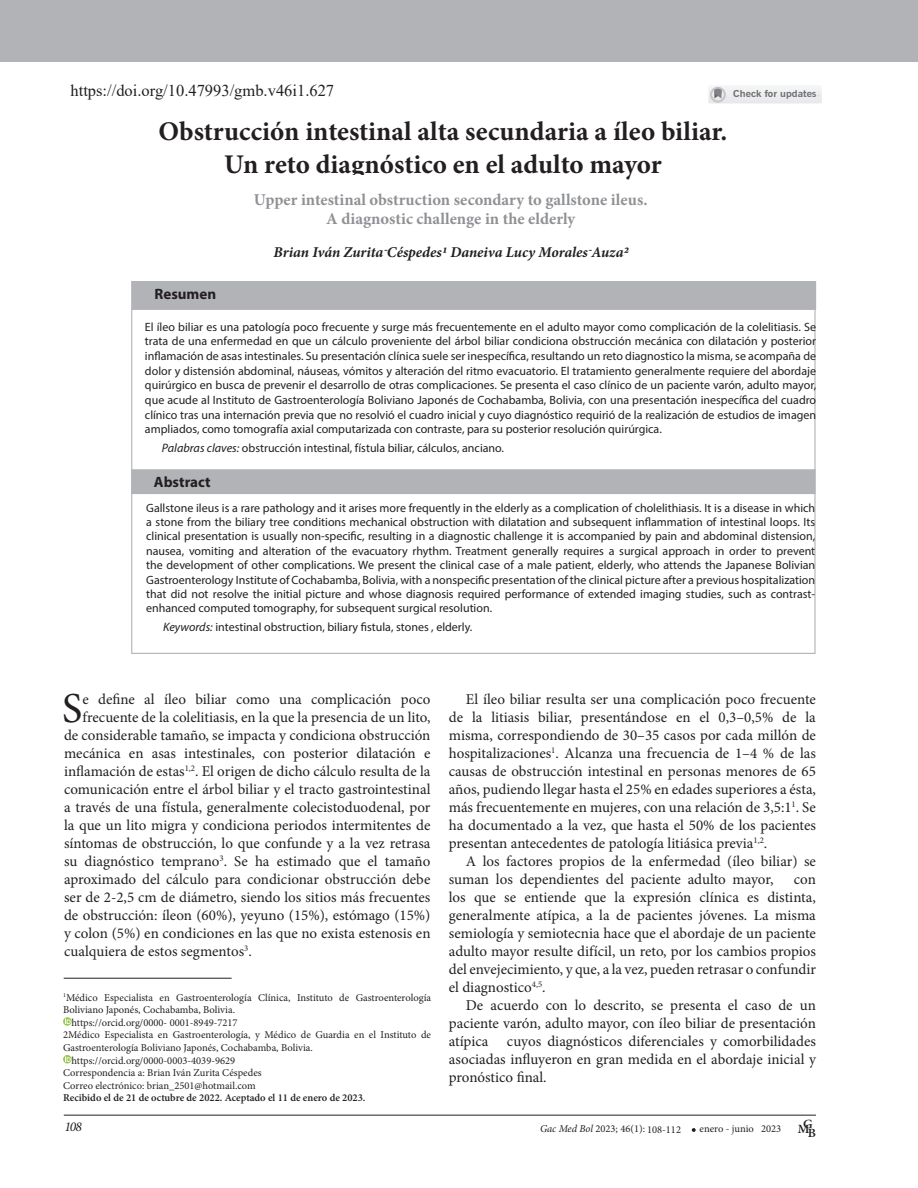
<style>
.page{position:relative;width:918px;height:1188px;background:#fff}
.page>*{position:absolute;margin:0;border:0;box-sizing:border-box;transform-origin:0 0}
.t1{font:42.75px "Minion Pro";color:#231f20}
.t2{font:700 27px "Minion Pro";color:#231f20}
.t3{font:700 16.5px "Minion Pro";color:#8f9194}
.t4{font:16.5px "Times New Roman";color:#231f20}
.t5{font:15px/18px "Minion Pro";color:#231f20;text-align:justify}
.t6{font:italic 700 15px "Minion Pro";color:#231f20}
.t7{font:700 15px "Myriad Pro";color:#231f20}
.t8{font:italic 13.5px "Minion Pro";color:#231f20}
.t9{font:600 12.6px "Minion Pro";color:#231f20;scale:1.05 1}
.t10{font:12px/14.4px "Myriad Pro";color:#231f20;text-align:justify}
.t11{font:10.5px/12.6px "Minion Pro";color:#231f20}
.t12{font:600 10.5px "Minion Pro";color:#231f20}
.t13{font:700 9.45px "News Gothic BT";color:#6c6d70;scale:1.13 1}
.s1{font-style:italic;font-size:12.3px}
.s2{font-style:italic}
</style>
<div class="page">
<div style="left:0;top:1px;width:918px;height:61px;background:#b2b3b7"></div>
<hr style="left:64px;top:1115px;width:752px;height:1px;background:#231f20">
<svg style="left:692px;top:1128px;width:4px;height:4px"></svg>
<svg style="left:63px;top:1017px;width:9px;height:9px"></svg>
<svg style="left:65px;top:1018px;width:6px;height:6px"></svg>
<svg style="left:63px;top:1055px;width:9px;height:9px"></svg>
<svg style="left:65px;top:1056px;width:6px;height:6px"></svg>
<hr style="left:64px;top:978px;width:168px;height:1px;background:#231f20">
<svg style="left:708px;top:86px;width:114px;height:17px"></svg>
<div style="left:131px;top:469px;width:685px;height:25px;background:#b2b3b7;border:2px solid #b2b3b7"></div>
<div style="left:132px;top:281px;width:684px;height:29px;background:#b2b3b7"></div>
<p class="t4" style="left:71px;top:79px;width:265px">https://doi.org/10.47993/gmb.v46i1.627</p>
<p class="t13" style="left:736px;top:88px;width:75px">Check for updates</p>
<p class="t13" style="left:733px;top:88px;width:75px">Check for updates</p>
<p class="t2" style="left:159px;top:113px;width:570px">Obstrucción intestinal alta secundaria a íleo biliar.</p>
<p class="t2" style="left:224px;top:145px;width:439px">Un reto diagnóstico en el adulto mayor</p>
<p class="t3" style="left:254px;top:188px;width:395px">Upper intestinal obstruction secondary to gallstone ileus.</p>
<p class="t3" style="left:326px;top:208px;width:251px">A diagnostic challenge in the elderly</p>
<p class="t7" style="left:155px;top:285px;width:63px">Resumen</p>
<p class="t6" style="left:274px;top:242px;width:357px">Brian Iván Zurita-Céspedes1 Daneiva Lucy Morales-Auza2</p>
<p class="t10" style="left:145px;top:319px;width:673px">El íleo biliar es una patología poco frecuente y surge más frecuentemente en el adulto mayor como complicación de la colelitiasis. Se trata de una enfermedad en que un cálculo proveniente del árbol biliar condiciona obstrucción mecánica con dilatación y posterior inflamación de asas intestinales. Su presentación clínica suele ser inespecífica, resultando un reto diagnostico la misma, se acompaña de dolor y distensión abdominal, náuseas, vómitos y alteración del ritmo evacuatorio. El tratamiento generalmente requiere del abordaje quirúrgico en busca de prevenir el desarrollo de otras complicaciones. Se presenta el caso clínico de un paciente varón, adulto mayor, que acude al Instituto de Gastroenterología Boliviano Japonés de Cochabamba, Bolivia, con una presentación inespecífica del cuadro clínico tras una internación previa que no resolvió el cuadro inicial y cuyo diagnóstico requirió de la realización de estudios de imagen ampliados, como tomografía axial computarizada con contraste, para su posterior resolución quirúrgica.</p>
<p class="t10" style="left:162px;top:441px;width:344px"><span class="s1">Palabras claves:</span> obstrucción intestinal, fístula biliar, cálculos, anciano.</p>
<p class="t7" style="left:154px;top:472px;width:58px">Abstract</p>
<p class="t10" style="left:146px;top:500px;width:671px">Gallstone ileus is a rare pathology and it arises more frequently in the elderly as a complication of cholelithiasis. It is a disease in which a stone from the biliary tree conditions mechanical obstruction with dilatation and subsequent inflammation of intestinal loops. Its clinical presentation is usually non-specific, resulting in a diagnostic challenge it is accompanied by pain and abdominal distension, nausea, vomiting and alteration of the evacuatory rhythm. Treatment generally requires a surgical approach in order to prevent the development of other complications. We present the clinical case of a male patient, elderly, who attends the Japanese Bolivian Gastroenterology Institute of Cochabamba, Bolivia, with a nonspecific presentation of the clinical picture after a previous hospitalization that did not resolve the initial picture and whose diagnosis required performance of extended imaging studies, such as contrast&shy;enhanced computed tomography, for subsequent surgical resolution.</p>
<p class="t10" style="left:163px;top:620px;width:311px"><span class="s1">Keywords:</span> intestinal obstruction, biliary fistula, stones , elderly.</p>
<p class="t1" style="left:62px;top:680px;width:22px">S</p>
<p class="t5" style="left:82px;top:690px;width:350px">e define al íleo biliar como una complicación poco</p>
<p class="t5" style="left:82px;top:708px;width:350px">frecuente de la colelitiasis, en la que la presencia de un lito,</p>
<p class="t5" style="left:64px;top:726px;width:368px">de considerable tamaño, se impacta y condiciona obstrucción</p>
<p class="t5" style="left:64px;top:744px;width:368px">mecánica en asas intestinales, con posterior dilatación e</p>
<p class="t5" style="left:64px;top:762px;width:368px">inflamación de estas<sup>1,2</sup>. El origen de dicho cálculo resulta de la</p>
<p class="t5" style="left:64px;top:780px;width:368px">comunicación entre el árbol biliar y el tracto gastrointestinal</p>
<p class="t5" style="left:64px;top:798px;width:368px">a través de una fístula, generalmente colecistoduodenal, por</p>
<p class="t5" style="left:64px;top:816px;width:368px">la que un lito migra y condiciona periodos intermitentes de</p>
<p class="t5" style="left:64px;top:834px;width:368px">síntomas de obstrucción, lo que confunde y a la vez retrasa</p>
<p class="t5" style="left:64px;top:852px;width:368px">su diagnóstico temprano<sup>3</sup>. Se ha estimado que el tamaño</p>
<p class="t5" style="left:64px;top:870px;width:368px">aproximado del cálculo para condicionar obstrucción debe</p>
<p class="t5" style="left:64px;top:888px;width:368px">ser de 2-2,5 cm de diámetro, siendo los sitios más frecuentes</p>
<p class="t5" style="left:64px;top:906px;width:368px">de obstrucción: íleon (60%), yeyuno (15%), estómago (15%)</p>
<p class="t5" style="left:64px;top:924px;width:368px">y colon (5%) en condiciones en las que no exista estenosis en</p>
<p class="t5" style="left:64px;top:942px;width:189px">cualquiera de estos segmentos<sup>3</sup>.</p>
<p class="t11" style="left:63px;top:991px;width:370px"><sup>1</sup>Médico Especialista en Gastroenterología Clínica, Instituto de Gastroenterología<br>Boliviano Japonés, Cochabamba, Bolivia.</p>
<p class="t11" style="left:72px;top:1016px;width:168px">https://orcid.org/0000- 0001-8949-7217</p>
<p class="t11" style="left:63px;top:1029px;width:369px">2Médico Especialista en Gastroenterología, y Médico de Guardia en el Instituto de<br>Gastroenterología Boliviano Japonés, Cochabamba, Bolivia.</p>
<p class="t11" style="left:72px;top:1054px;width:165px">https://orcid.org/0000-0003-4039-9629</p>
<p class="t11" style="left:63px;top:1067px;width:200px">Correspondencia a: Brian Iván Zurita Céspedes</p>
<p class="t11" style="left:63px;top:1079px;width:194px">Correo electrónico: brian_2501@hotmail.com</p>
<p class="t12" style="left:63px;top:1091px;width:304px">Recibido el de 21 de octubre de 2022. Aceptado el 11 de enero de 2023.</p>
<p class="t5" style="left:449px;top:690px;width:369px;text-indent:17px">El íleo biliar resulta ser una complicación poco frecuente de la litiasis biliar, presentándose en el 0,3–0,5% de la misma, correspondiendo de 30–35 casos por cada millón de hospitalizaciones<sup>1</sup>. Alcanza una frecuencia de 1–4 % de las causas de obstrucción intestinal en personas menores de 65 años, pudiendo llegar hasta el 25% en edades superiores a ésta, más frecuentemente en mujeres, con una relación de 3,5:1<sup>1</sup>. Se ha documentado a la vez, que hasta el 50% de los pacientes presentan antecedentes de patología litiásica previa<sup>1,2</sup>.</p>
<p class="t5" style="left:449px;top:852px;width:369px;text-indent:17px">A los factores propios de la enfermedad (íleo biliar) se suman los dependientes del paciente adulto mayor,</p>
<p class="t5" style="left:449px;top:870px;width:369px;text-indent:345px">con los que se entiende que la expresión clínica es distinta, generalmente atípica, a la de pacientes jóvenes. La misma semiología y semiotecnia hace que el abordaje de un paciente adulto mayor resulte difícil, un reto, por los cambios propios del envejecimiento, y que, a la vez, pueden retrasar o confundir el diagnostico<sup>4,5</sup>.</p>
<p class="t5" style="left:449px;top:996px;width:369px;text-indent:17px">De acuerdo con lo descrito, se presenta el caso de un paciente varón, adulto mayor, con íleo biliar de presentación atípica cuyos diagnósticos diferenciales y comorbilidades asociadas influyeron en gran medida en el abordaje inicial y pronóstico final.</p>
<p class="t8" style="left:64px;top:1118px;width:19px">108</p>
<p class="t9" style="left:798px;top:1118px;width:16px">MG</p>
<p class="t11" style="left:540px;top:1123px;width:143px"><span class="s2">Gac Med Bol</span> 2023; 46(1): 108-112</p>
<p class="t11" style="left:700px;top:1123px;width:83px">enero - junio 2023</p>
<p class="t9" style="left:808px;top:1124px;width:9px">B</p>
</div>
